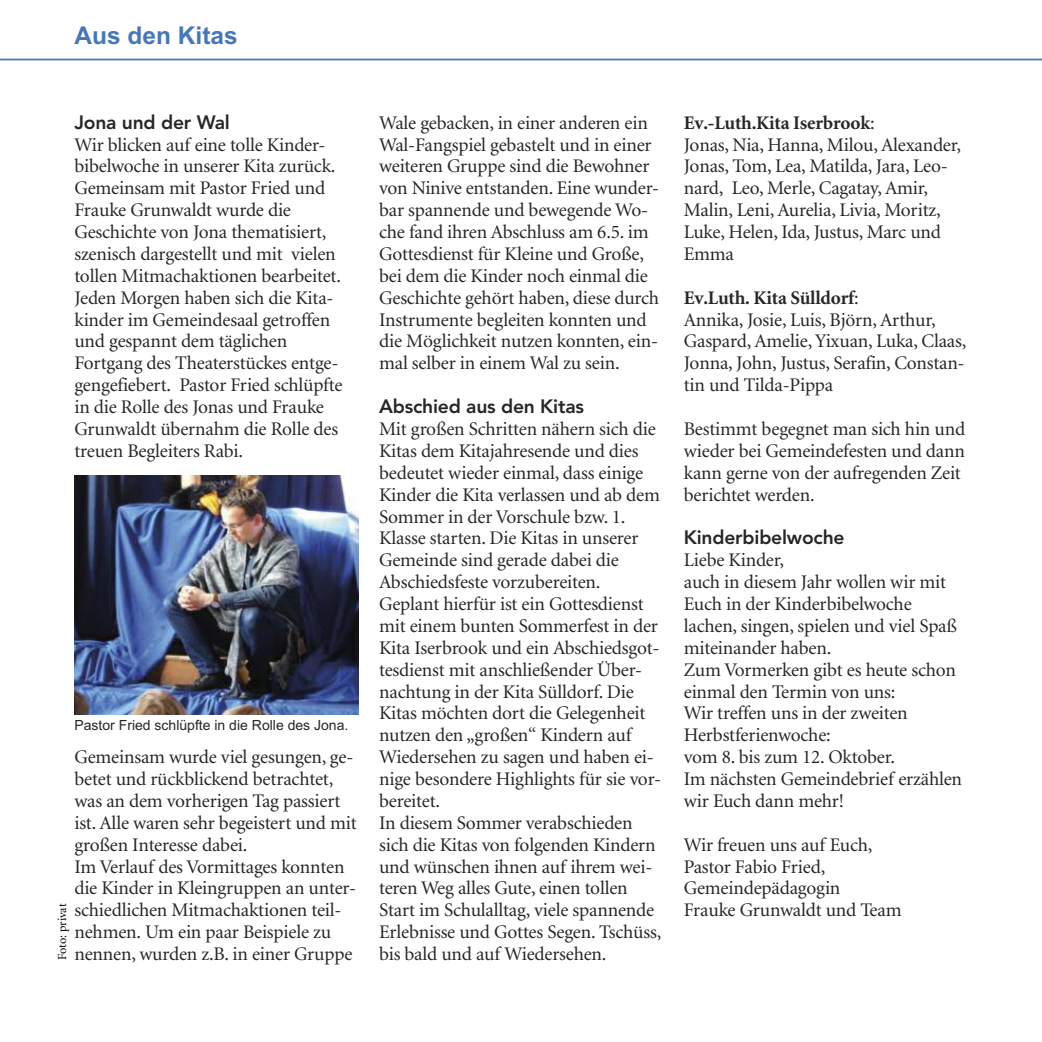
<style>
.page{position:relative;width:1042px;height:1042px;background:#fff}
.page>*{position:absolute;margin:0;border:0;box-sizing:border-box;transform-origin:0 0}
.t1{font:700 24.5px "Arial";color:#4677bb}
.t2{font:19.25px/21.9px "Minion";letter-spacing:-.01em;color:#272526}
.t3{font:800 19.25px "Avenir";letter-spacing:-.01em;color:#272526}
.t4{font:14px "Arial";color:#272526}
.t5{font:12.25px "Minion";letter-spacing:-.005em;color:#000}
.s1{font-weight:700}
</style>
<div class="page">
<hr style="left:0;top:59px;width:1042px;height:1px;background:#4677bb">
<img style="left:74px;top:475px;width:284px;height:239px">
<p class="t1" style="left:74px;top:22px;width:165px">Aus den Kitas</p>
<p class="t3" style="left:74px;top:107px;width:157px">Jona und der Wal</p>
<p class="t2" style="left:74px;top:135px;width:269px">Wir blicken auf eine tolle Kinder&shy;bibelwoche in unserer Kita zurück.<br>Gemeinsam mit Pastor Fried und Frauke Grunwaldt wurde die Geschichte von Jona thematisiert, szenisch dargestellt und mit vielen tollen Mitmachaktionen bearbeitet.<br>Jeden Morgen haben sich die Kita&shy;kinder im Gemeindesaal getroffen und gespannt dem täglichen Fortgang des Theaterstückes entge&shy;gengefiebert. Pastor Fried schlüpfte in die Rolle des Jonas und Frauke Grunwaldt übernahm die Rolle des treuen Begleiters Rabi.</p>
<p class="t4" style="left:74px;top:717px;width:275px">Pastor Fried schlüpfte in die Rolle des Jona.</p>
<p class="t2" style="left:74px;top:747px;width:284px">Gemeinsam wurde viel gesungen, ge&shy;betet und rückblickend betrachtet, was an dem vorherigen Tag passiert ist. Alle waren sehr begeistert und mit großen Interesse dabei.<br>Im Verlauf des Vormittages konnten die Kinder in Kleingruppen an unter&shy;schiedlichen Mitmachaktionen teil&shy;nehmen. Um ein paar Beispiele zu nennen, wurden z.B. in einer Gruppe</p>
<p class="t5" style="left:58px;top:960px;width:58px;rotate:-90deg">Foto: privat</p>
<p class="t2" style="left:379px;top:113px;width:282px">Wale gebacken, in einer anderen ein Wal-Fangspiel gebastelt und in einer weiteren Gruppe sind die Bewohner von Ninive entstanden. Eine wunder&shy;bar spannende und bewegende Wo&shy;che fand ihren Abschluss am 6.5. im Gottesdienst für Kleine und Große, bei dem die Kinder noch einmal die Geschichte gehört haben, diese durch Instrumente begleiten konnten und die Möglichkeit nutzen konnten, ein&shy;mal selber in einem Wal zu sein.</p>
<p class="t3" style="left:379px;top:391px;width:206px">Abschied aus den Kitas</p>
<p class="t2" style="left:379px;top:419px;width:284px">Mit großen Schritten nähern sich die Kitas dem Kitajahresende und dies bedeutet wieder einmal, dass einige Kinder die Kita verlassen und ab dem Sommer in der Vorschule bzw. 1.<br>Klasse starten. Die Kitas in unserer Gemeinde sind gerade dabei die Abschiedsfeste vorzubereiten.<br>Geplant hierfür ist ein Gottesdienst mit einem bunten Sommerfest in der Kita Iserbrook und ein Abschiedsgot&shy;tesdienst mit anschließender Über&shy;nachtung in der Kita Sülldorf. Die Kitas möchten dort die Gelegenheit nutzen den „großen“ Kindern auf Wiedersehen zu sagen und haben ei&shy;nige besondere Highlights für sie vor&shy;bereitet.<br>In diesem Sommer verabschieden sich die Kitas von folgenden Kindern und wünschen ihnen auf ihrem wei&shy;teren Weg alles Gute, einen tollen Start im Schulalltag, viele spannende Erlebnisse und Gottes Segen. Tschüss, bis bald und auf Wiedersehen.</p>
<p class="t2" style="left:684px;top:113px;width:279px"><span class="s1">Ev.-Luth.Kita Iserbrook</span>:<br>Jonas, Nia, Hanna, Milou, Alexander,<br>Jonas, Tom, Lea, Matilda, Jara, Leo&shy;nard, Leo, Merle, Cagatay, Amir,<br>Malin, Leni, Aurelia, Livia, Moritz,<br>Luke, Helen, Ida, Justus, Marc und<br>Emma</p>
<p class="t2" style="left:684px;top:288px;width:284px"><span class="s1">Ev.Luth. Kita Sülldorf</span>:<br>Annika, Josie, Luis, Björn, Arthur,<br>Gaspard, Amelie, Yixuan, Luka, Claas,<br>Jonna, John, Justus, Serafin, Constan&shy;tin und Tilda-Pippa</p>
<p class="t2" style="left:684px;top:419px;width:283px">Bestimmt begegnet man sich hin und wieder bei Gemeindefesten und dann kann gerne von der aufregenden Zeit berichtet werden.</p>
<p class="t3" style="left:684px;top:523px;width:162px">Kinderbibelwoche</p>
<p class="t2" style="left:684px;top:551px;width:280px">Liebe Kinder,<br>auch in diesem Jahr wollen wir mit<br>Euch in der Kinderbibelwoche lachen, singen, spielen und viel Spaß miteinander haben.<br>Zum Vormerken gibt es heute schon einmal den Termin von uns:<br>Wir treffen uns in der zweiten<br>Herbstferienwoche:<br>vom 8. bis zum 12. Oktober.<br>Im nächsten Gemeindebrief erzählen wir Euch dann mehr!</p>
<p class="t2" style="left:684px;top:835px;width:219px">Wir freuen uns auf Euch,<br>Pastor Fabio Fried,<br>Gemeindepädagogin<br>Frauke Grunwaldt und Team</p>
</div>
